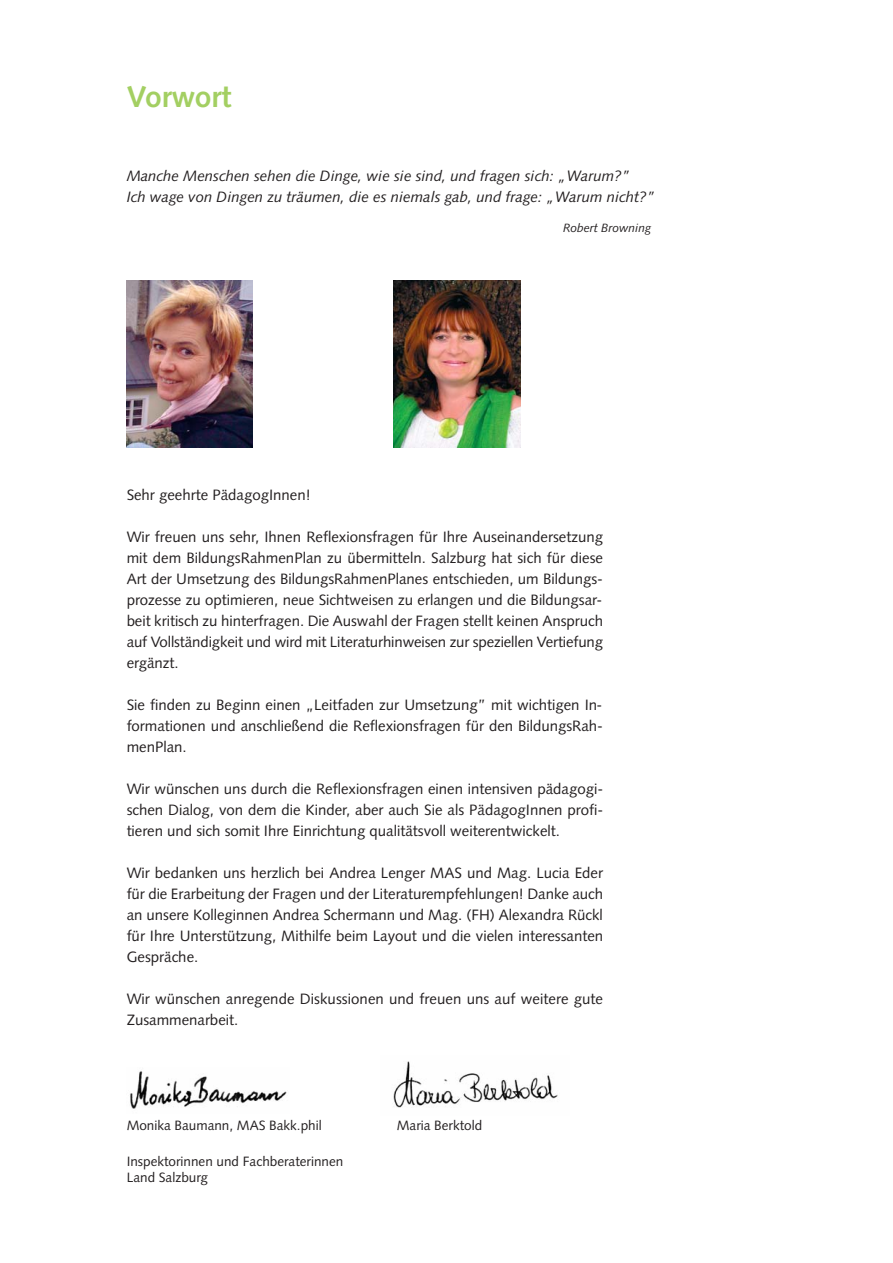
<style>
.page{position:relative;width:893px;height:1263px;background:#fff}
.page>*{position:absolute;margin:0;border:0;box-sizing:border-box;transform-origin:0 0}
.t1{font:700 30px "Syntax";color:#a3cf62}
.t2{font:15px/21px "Syntax";color:#231f20;text-align:justify}
.t3{font:italic 15px/21px "Syntax";color:#231f20}
.t4{font:13.5px/16.5px "Syntax";color:#231f20}
.t5{font:italic 12px "Syntax";color:#231f20}
</style>
<div class="page">
<img style="left:393px;top:280px;width:127px;height:167px">
<img style="left:127px;top:280px;width:126px;height:167px">
<img style="left:130px;top:1071px;width:157px;height:38px">
<img style="left:393px;top:1061px;width:165px;height:47px">
<h1 class="t1" style="left:127px;top:84px;width:106px">Vorwort</h1>
<p class="t3" style="left:127px;top:166px;width:530px">Manche Menschen sehen die Dinge, wie sie sind, und fragen sich: „Warum?”<br>Ich wage von Dingen zu träumen, die es niemals gab, und frage: „Warum nicht?”</p>
<p class="t5" style="left:563px;top:223px;width:89px">Robert Browning</p>
<p class="t2" style="left:127px;top:486px;width:185px">Sehr geehrte PädagogInnen!</p>
<p class="t2" style="left:127px;top:528px;width:478px">Wir freuen uns sehr, Ihnen Reflexionsfragen für Ihre Auseinandersetzung mit dem BildungsRahmenPlan zu übermitteln. Salzburg hat sich für diese Art der Umsetzung des BildungsRahmenPlanes entschieden, um Bildungs&shy;prozesse zu optimieren, neue Sichtweisen zu erlangen und die Bildungsar&shy;beit kritisch zu hinterfragen. Die Auswahl der Fragen stellt keinen Anspruch auf Vollständigkeit und wird mit Literaturhinweisen zur speziellen Vertiefung ergänzt.</p>
<p class="t2" style="left:127px;top:696px;width:478px">Sie finden zu Beginn einen „Leitfaden zur Umsetzung” mit wichtigen In&shy;formationen und anschließend die Reflexionsfragen für den BildungsRah&shy;menPlan.</p>
<p class="t2" style="left:127px;top:780px;width:478px">Wir wünschen uns durch die Reflexionsfragen einen intensiven pädagogi&shy;schen Dialog, von dem die Kinder, aber auch Sie als PädagogInnen profi&shy;tieren und sich somit Ihre Einrichtung qualitätsvoll weiterentwickelt.</p>
<p class="t2" style="left:127px;top:864px;width:478px">Wir bedanken uns herzlich bei Andrea Lenger MAS und Mag. Lucia Eder für die Erarbeitung der Fragen und der Literaturempfehlungen! Danke auch an unsere Kolleginnen Andrea Schermann und Mag. (FH) Alexandra Rückl für Ihre Unterstützung, Mithilfe beim Layout und die vielen interessanten Gespräche.</p>
<p class="t2" style="left:127px;top:990px;width:478px">Wir wünschen anregende Diskussionen und freuen uns auf weitere gute<br>Zusammenarbeit.</p>
<p class="t4" style="left:127px;top:1118px;width:196px">Monika Baumann, MAS Bakk.phil</p>
<p class="t4" style="left:397px;top:1118px;width:87px">Maria Berktold</p>
<p class="t4" style="left:127px;top:1154px;width:218px">Inspektorinnen und Fachberaterinnen<br>Land Salzburg</p>
</div>
